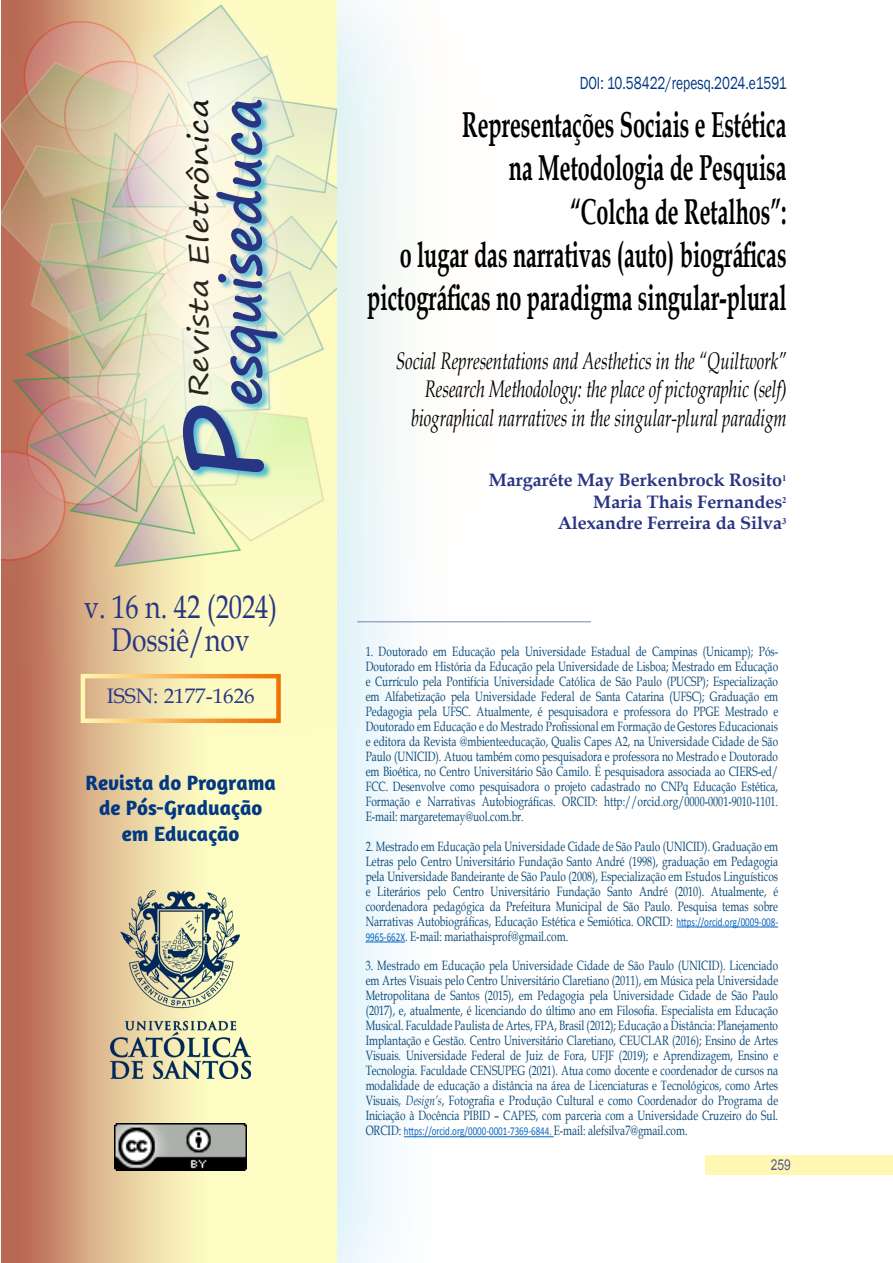
<style>
.page{position:relative;width:893px;height:1263px;background:#fff}
.page>*{position:absolute;margin:0;border:0;box-sizing:border-box;transform-origin:0 0}
.t1{font:700 54px "Segoe Print";color:#283583}
.t2{font:700 36px/43.2px "Book Antiqua";color:#000;text-align:right;scale:.6 1}
.t3{font:33px/33px "Book Antiqua";color:#283583;text-align:center;scale:.8 1}
.t4{font:27px "Segoe Print";color:#000;scale:1.22 1}
.t5{font:italic 24px/28.8px "Book Antiqua";color:#000;text-align:right;scale:.7 1}
.t6{font:700 21px/25.2px "Amaranth";color:#003882;text-align:center}
.t7{font:21px "Book Antiqua";color:#283583}
.t8{font:700 18px/21.6px "Book Antiqua";color:#283583;text-align:right}
.t9{font:18px "Franklin Gothic";color:#003882;scale:.75 1}
.t10{font:15px "Arial";color:#585a9d;scale:.8 1}
.t11{font:13.5px/15px "Book Antiqua";color:#0d4b7a;text-align:justify;scale:.75 1}
.t12{font:12px "Calibri";color:#0563c1;scale:.75 1}
.s1{font-size:108px}
.s2{font-family:"Calibri";font-size:12px;color:#0563c1}
.s3{font-style:italic}
.s4{font-family:"Book Antiqua";font-size:13.5px;color:#0d4b7a}
</style>
<div class="page">
<div style="left:0;top:0;width:460px;height:1263px;background:#009fe3;opacity:.21"></div>
<img style="left:1px;top:734px;width:336px;height:529px">
<img style="left:110px;top:891px;width:141px;height:187px">
<img style="left:115px;top:1124px;width:132px;height:46px">
<img style="left:0;top:0;width:541px;height:734px">
<div style="left:706px;top:1155px;width:187px;height:19px;background:#fff7b2"></div>
<hr style="left:357px;top:621px;width:234px;height:1px;background:#7185aa">
<hr style="left:676px;top:926px;width:102px;height:1px;background:#0563c1">
<hr style="left:366px;top:941px;width:39px;height:1px;background:#0563c1">
<hr style="left:404px;top:1136px;width:150px;height:1px;background:#0563c1">
<h1 class="t1" style="left:192px;top:482px;width:386px;rotate:-90deg"><span class="s1">P</span>esquiseduca</h1>
<h3 class="t4" style="left:174px;top:396px;width:245px;rotate:-90deg">Revista Eletrônica</h3>
<h3 class="t3" style="left:84px;top:590px;width:243px">v. 16 n. 42 (2024)<br>Dossiê/nov</h3>
<h3 class="t7" style="left:107px;top:681px;width:150px">ISSN: 2177-1626</h3>
<h3 class="t6" style="left:85px;top:770px;width:192px">Revista do Programa de Pós-Graduação em Educação</h3>
<h3 class="t9" style="left:580px;top:72px;width:277px">DOI: 10.58422/repesq.2024.e1591</h3>
<h2 class="t2" style="left:367px;top:103px;width:700px">Representações Sociais e Estética<br>na Metodologia de Pesquisa<br>“Colcha de Retalhos”:<br>o lugar das narrativas (auto) biográficas pictográficas no paradigma singular-plural</h2>
<h3 class="t5" style="left:396px;top:345px;width:560px">Social Representations and Aesthetics in the “Quiltwork”<br>Research Methodology: the place of pictographic (self) biographical narratives in the singular-plural paradigm</h3>
<h3 class="t8" style="left:489px;top:469px;width:299px">Margaréte May Berkenbrock Rosito<sup>1<br></sup>Maria Thais Fernandes<sup>2<br></sup>Alexandre Ferreira da Silva<sup>3</sup></h3>
<p class="t11" style="left:366px;top:643px;width:551px">1. Doutorado em Educação pela Universidade Estadual de Campinas (Unicamp); Pós-Doutorado em História da Educação pela Universidade de Lisboa; Mestrado em Educação e Currículo pela Pontifícia Universidade Católica de São Paulo (PUCSP); Especialização em Alfabetização pela Universidade Federal de Santa Catarina (UFSC); Graduação em Pedagogia pela UFSC. Atualmente, é pesquisadora e professora do PPGE Mestrado e Doutorado em Educação e do Mestrado Profissional em Formação de Gestores Educacionais e editora da Revista @mbienteeducação, Qualis Capes A2, na Universidade Cidade de São Paulo (UNICID). Atuou também como pesquisadora e professora no Mestrado e Doutorado em Bioética, no Centro Universitário São Camilo. É pesquisadora associada ao CIERS-ed/ FCC. Desenvolve como pesquisadora o projeto cadastrado no CNPq Educação Estética, Formação e Narrativas Autobiográficas. ORCID: http://orcid.org/0000-0001-9010-1101.<br>E-mail: margaretemay@uol.com.br.</p>
<p class="t11" style="left:366px;top:838px;width:551px">2. Mestrado em Educação pela Universidade Cidade de São Paulo (UNICID). Graduação em Letras pelo Centro Universitário Fundação Santo André (1998), graduação em Pedagogia pela Universidade Bandeirante de São Paulo (2008), Especialização em Estudos Linguísticos e Literários pelo Centro Universitário Fundação Santo André (2010). Atualmente, é coordenadora pedagógica da Prefeitura Municipal de São Paulo. Pesquisa temas sobre Narrativas Autobiográficas, Educação Estética e Semiótica. ORCID: <span class="s2">https://orcid.org/0009-008- 9965-662X</span>. E-mail: mariathaisprof@gmail.com.</p>
<p class="t11" style="left:366px;top:958px;width:551px">3. Mestrado em Educação pela Universidade Cidade de São Paulo (UNICID). Licenciado em Artes Visuais pelo Centro Universitário Claretiano (2011), em Música pela Universidade Metropolitana de Santos (2015), em Pedagogia pela Universidade Cidade de São Paulo (2017), e, atualmente, é licenciando do último ano em Filosofia. Especialista em Educação Musical. Faculdade Paulista de Artes, FPA, Brasil (2012); Educação a Distância: Planejamento Implantação e Gestão. Centro Universitário Claretiano, CEUCLAR (2016); Ensino de Artes Visuais. Universidade Federal de Juiz de Fora, UFJF (2019); e Aprendizagem, Ensino e Tecnologia. Faculdade CENSUPEG (2021). Atua como docente e coordenador de cursos na modalidade de educação a distância na área de Licenciaturas e Tecnológicos, como Artes Visuais, <span class="s3">Design’s</span>, Fotografia e Produção Cultural e como Coordenador do Programa de Iniciação à Docência PIBID – CAPES, com parceria com a Universidade Cruzeiro do Sul.</p>
<p class="t12" style="left:366px;top:1123px;width:431px"><span class="s4">ORCID:</span> https://orcid.org/0000-0001-7369-6844. <span class="s4">E-mail: alefsilva7@gmail.com.</span></p>
<p class="t10" style="left:771px;top:1155px;width:27px">259</p>
</div>
